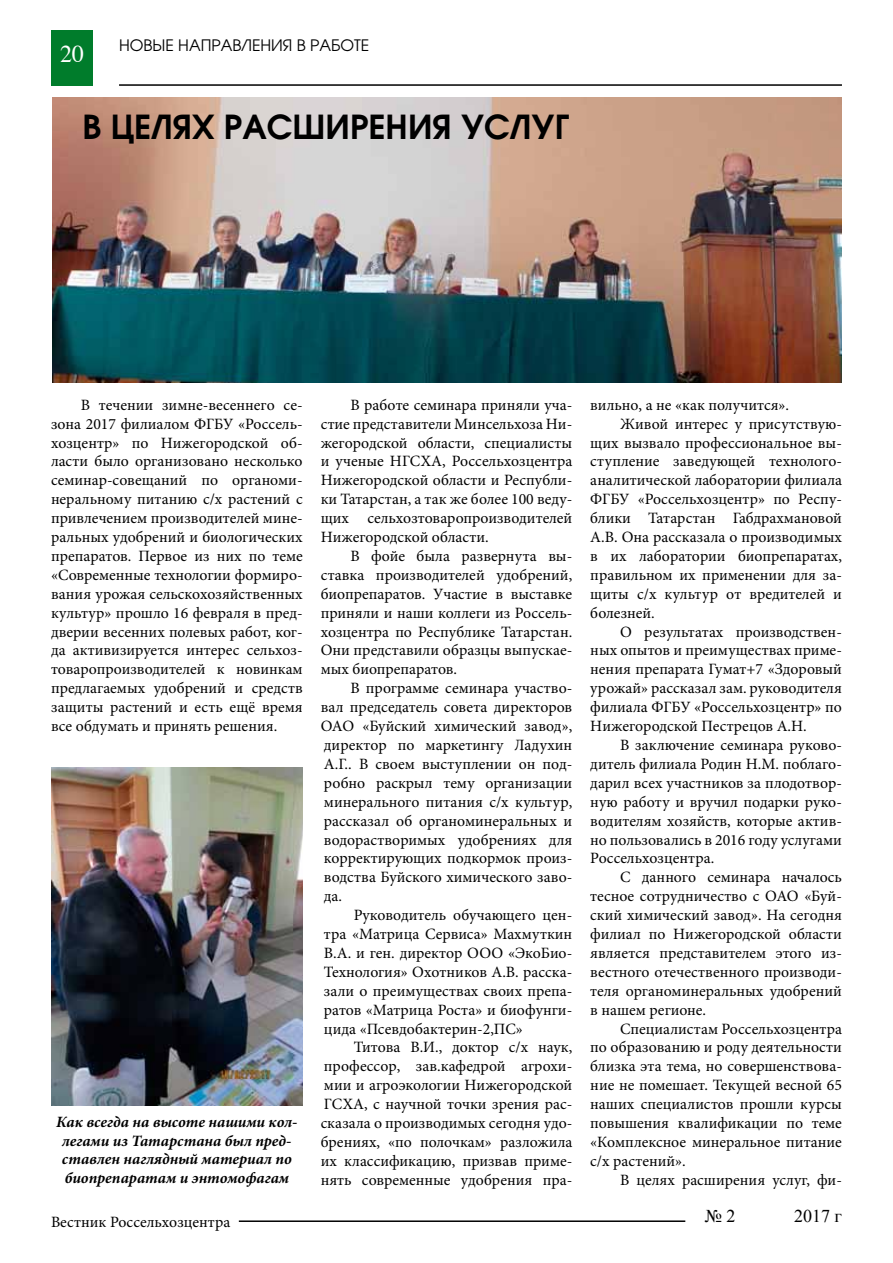
<style>
.page{position:relative;width:893px;height:1263px;background:#fff}
.page>*{position:absolute;margin:0;border:0;box-sizing:border-box;transform-origin:0 0}
.t1{font:700 33px "Avangard TM";color:#000}
.t2{font:24px "Times";color:#fff}
.t3{font:18px "Times New Roman";color:#000}
.t4{font:15.75px/18.9px "Minion Pro";color:#000;text-align:justify}
.t5{font:italic 700 15.75px/18.9px "Minion Pro";color:#000;text-align:center}
.t6{font:15.75px "Avangard TM";color:#000}
</style>
<div class="page">
<hr style="left:119px;top:84px;width:723px;height:2px;background:#000">
<hr style="left:239px;top:1220px;width:446px;height:2px;background:#000">
<div style="left:51px;top:30px;width:42px;height:55px;background:#007c2b"></div>
<img style="left:53px;top:98px;width:789px;height:285px">
<img style="left:51px;top:767px;width:252px;height:338px">
<h2 class="t2" style="left:60px;top:32px;width:25px">20</h2>
<p class="t6" style="left:119px;top:37px;width:252px">НОВЫЕ НАПРАВЛЕНИЯ В РАБОТЕ</p>
<h1 class="t1" style="left:83px;top:108px;width:488px">В ЦЕЛЯХ РАСШИРЕНИЯ УСЛУГ</h1>
<p class="t4" style="left:51px;top:395px;width:253px;text-indent:30px">В течении зимне-весеннего се&shy;зона 2017 филиалом ФГБУ «Россель&shy;хозцентр» по Нижегородской об&shy;ласти было организовано несколько семинар-совещаний по органоми&shy;неральному питанию с/х растений с привлечением производителей мине&shy;ральных удобрений и биологических препаратов. Первое из них по теме «Современные технологии формиро&shy;вания урожая сельскохозяйственных культур» прошло 16 февраля в пред&shy;дверии весенних полевых работ, ког&shy;да активизируется интерес сельхоз&shy;товаропроизводителей к новинкам предлагаемых удобрений и средств защиты растений и есть ещё время все обдумать и принять решения.</p>
<p class="t4" style="left:321px;top:395px;width:253px;text-indent:30px">В работе семинара приняли уча&shy;стие представители Минсельхоза Ни&shy;жегородской области, специалисты и ученые НГСХА, Россельхозцентра Нижегородской области и Республи&shy;ки Татарстан, а так же более 100 веду&shy;щих сельхозтоваропроизводителей Нижегородской области.</p>
<p class="t4" style="left:321px;top:547px;width:253px;text-indent:30px">В фойе была развернута вы&shy;ставка производителей удобрений, биопрепаратов. Участие в выставке приняли и наши коллеги из Россель&shy;хозцентра по Республике Татарстан.<br>Они представили образцы выпускае&shy;мых биопрепаратов.</p>
<p class="t4" style="left:321px;top:679px;width:253px;text-indent:30px">В программе семинара участво&shy;вал председатель совета директоров ОАО «Буйский химический завод», директор по маркетингу Ладухин А.Г.. В своем выступлении он под&shy;робно раскрыл тему организации минерального питания с/х культур, рассказал об органоминеральных и водорастворимых удобрениях для корректирующих подкормок произ&shy;водства Буйского химического заво&shy;да.</p>
<p class="t4" style="left:324px;top:906px;width:250px;text-indent:30px">Руководитель обучающего цен&shy;тра «Матрица Сервиса» Махмуткин В.А. и ген. директор ООО «ЭкоБио-Технология» Охотников А.В. расска&shy;зали о преимуществах своих препа&shy;ратов «Матрица Роста» и биофунги&shy;цида «Псевдобактерин-2,ПС»</p>
<p class="t4" style="left:321px;top:1038px;width:253px;text-indent:33px">Титова В.И., доктор с/х наук, профессор, зав.кафедрой агрохи&shy;мии и агроэкологии Нижегородской ГСХА, с научной точки зрения рас&shy;сказала о производимых сегодня удо&shy;брениях, «по полочкам» разложила их классификацию, призвав приме&shy;нять современные удобрения пра-</p>
<p class="t5" style="left:56px;top:1112px;width:243px">Как всегда на высоте нашими кол&shy;легами из Татарстана был пред&shy;ставлен наглядный материал по биопрепаратам и энтомофагам</p>
<p class="t4" style="left:51px;top:1213px;width:181px">Вестник Россельхозцентра</p>
<p class="t4" style="left:590px;top:395px;width:200px">вильно, а не «как получится».</p>
<p class="t4" style="left:620px;top:414px;width:223px">Живой интерес у присутствую-</p>
<p class="t4" style="left:590px;top:433px;width:253px">щих вызвало профессиональное вы-</p>
<p class="t4" style="left:590px;top:452px;width:253px">ступление заведующей технолого-</p>
<p class="t4" style="left:590px;top:471px;width:253px">аналитической лаборатории филиала</p>
<p class="t4" style="left:590px;top:490px;width:253px">ФГБУ «Россельхозцентр» по Респу-</p>
<p class="t4" style="left:590px;top:509px;width:253px">блики Татарстан Габдрахмановой</p>
<p class="t4" style="left:590px;top:528px;width:253px">А.В. Она рассказала о производимых</p>
<p class="t4" style="left:590px;top:547px;width:253px">в их лаборатории биопрепаратах,</p>
<p class="t4" style="left:590px;top:565px;width:253px">правильном их применении для за-</p>
<p class="t4" style="left:590px;top:584px;width:253px">щиты с/х культур от вредителей и</p>
<p class="t4" style="left:590px;top:603px;width:66px">болезней.</p>
<p class="t4" style="left:620px;top:622px;width:223px">О результатах производствен-</p>
<p class="t4" style="left:590px;top:641px;width:253px">ных опытов и преимуществах приме-</p>
<p class="t4" style="left:590px;top:660px;width:253px">нения препарата Гумат+7 «Здоровый</p>
<p class="t4" style="left:590px;top:679px;width:253px">урожай» рассказал зам. руководителя</p>
<p class="t4" style="left:590px;top:698px;width:253px">филиала ФГБУ «Россельхозцентр» по</p>
<p class="t4" style="left:590px;top:717px;width:218px">Нижегородской Пестрецов А.Н.</p>
<p class="t4" style="left:620px;top:736px;width:223px">В заключение семинара руково-</p>
<p class="t4" style="left:590px;top:754px;width:253px">дитель филиала Родин Н.М. поблаго-</p>
<p class="t4" style="left:590px;top:773px;width:253px">дарил всех участников за плодотвор-</p>
<p class="t4" style="left:590px;top:792px;width:253px">ную работу и вручил подарки руко-</p>
<p class="t4" style="left:590px;top:811px;width:253px">водителям хозяйств, которые актив-</p>
<p class="t4" style="left:590px;top:830px;width:253px">но пользовались в 2016 году услугами</p>
<p class="t4" style="left:590px;top:849px;width:125px">Россельхозцентра.</p>
<p class="t4" style="left:620px;top:868px;width:223px">С данного семинара началось</p>
<p class="t4" style="left:590px;top:887px;width:253px">тесное сотрудничество с ОАО «Буй-</p>
<p class="t4" style="left:590px;top:906px;width:253px">ский химический завод». На сегодня</p>
<p class="t4" style="left:590px;top:925px;width:253px">филиал по Нижегородской области</p>
<p class="t4" style="left:590px;top:943px;width:253px">является представителем этого из-</p>
<p class="t4" style="left:590px;top:962px;width:253px">вестного отечественного производи-</p>
<p class="t4" style="left:590px;top:981px;width:253px">теля органоминеральных удобрений</p>
<p class="t4" style="left:590px;top:1000px;width:117px">в нашем регионе.</p>
<p class="t4" style="left:620px;top:1019px;width:223px">Специалистам Россельхозцентра</p>
<p class="t4" style="left:590px;top:1038px;width:253px">по образованию и роду деятельности</p>
<p class="t4" style="left:590px;top:1057px;width:253px">близка эта тема, но совершенствова-</p>
<p class="t4" style="left:590px;top:1076px;width:253px">ние не помешает. Текущей весной 65</p>
<p class="t4" style="left:590px;top:1095px;width:253px">наших специалистов прошли курсы</p>
<p class="t4" style="left:590px;top:1114px;width:253px">повышения квалификации по теме</p>
<p class="t4" style="left:590px;top:1132px;width:253px">«Комплексное минеральное питание</p>
<p class="t4" style="left:590px;top:1151px;width:97px">с/х растений».</p>
<p class="t4" style="left:620px;top:1170px;width:223px">В целях расширения услуг, фи-</p>
<p class="t3" style="left:705px;top:1204px;width:32px">№ 2</p>
<p class="t3" style="left:794px;top:1204px;width:49px">2017 г</p>
</div>
